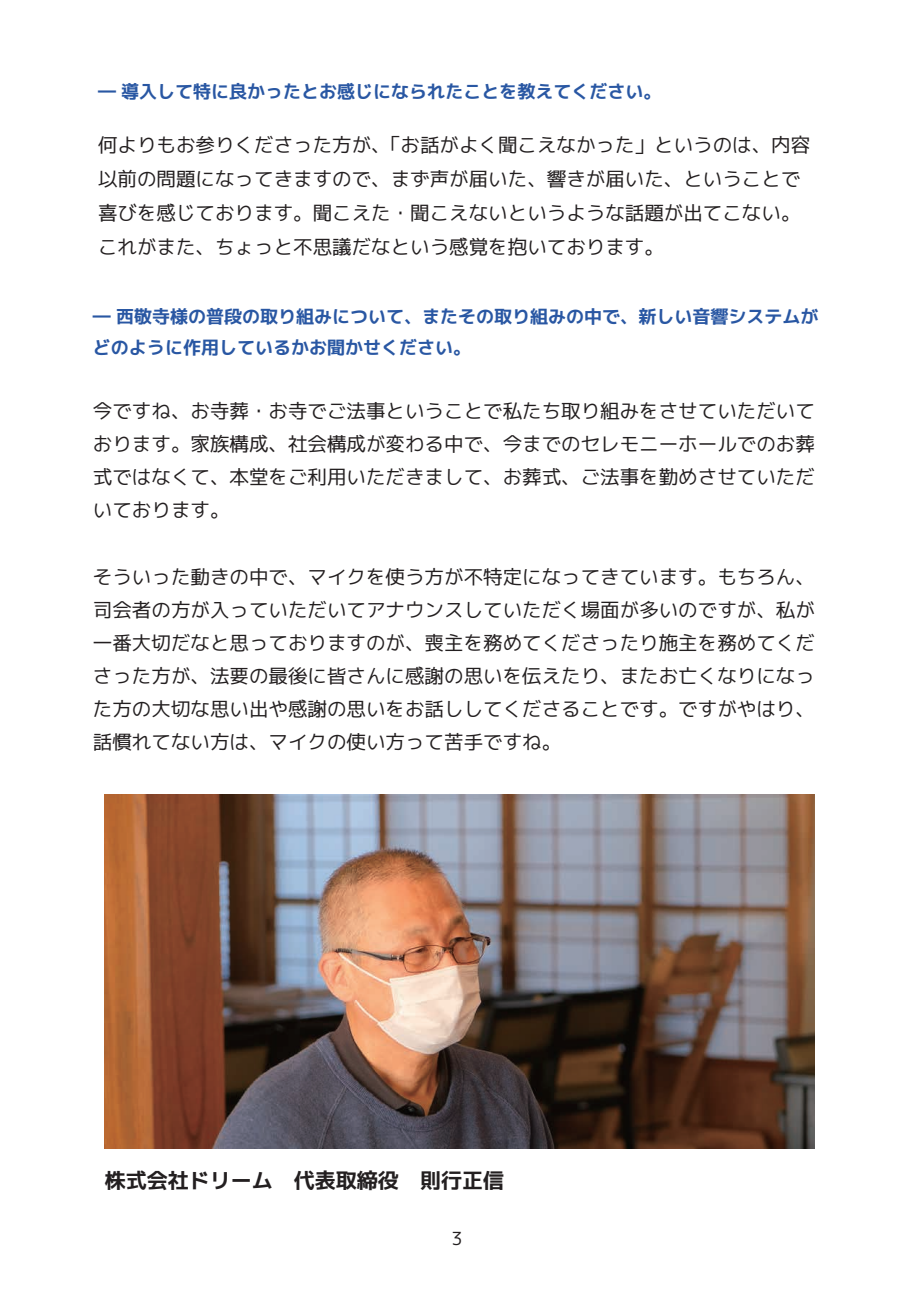
<style>
.page{position:relative;width:919px;height:1289px;background:#fff}
.page>*{position:absolute;margin:0;border:0;box-sizing:border-box;transform-origin:0 0}
.t1{font:21px "mplus 1 c bold";color:#231f20}
.t2{font:19.5px/33px "mplus 1 c regular";color:#231f20;text-align:justify}
.t3{font:18px/31.5px "mplus 1 c bold";color:#2957a3}
.t4{font:18px "mplus 1 c regular";color:#231f20}
</style>
<div class="page">
<img style="left:105px;top:794px;width:709px;height:354px">
<p class="t3" style="left:98px;top:76px;width:565px">― 導入して特に良かったとお感じになられたことを教えてください。</p>
<p class="t2" style="left:98px;top:128px;width:713px;line-height:34.2px;text-align:left">何よりもお参りくださった方が、「お話がよく聞こえなかった」というのは、内容以前の問題になってきますので、まず声が届いた、響きが届いた、ということで喜びを感じております。聞こえた・聞こえないというような話題が出てこない。これがまた、ちょっと不思議だなという感覚を抱いております。</p>
<p class="t3" style="left:93px;top:300px;width:727px">― 西敬寺様の普段の取り組みについて、またその取り組みの中で、新しい音響システムがどのように作用しているかお聞かせください。</p>
<p class="t2" style="left:93px;top:395px;width:723px">今ですね、お寺葬・お寺でご法事ということで私たち取り組みをさせていただいております。家族構成、社会構成が変わる中で、今までのセレモニーホールでのお葬式ではなくて、本堂をご利用いただきまして、お葬式、ご法事を勤めさせていただいております。</p>
<p class="t2" style="left:93px;top:560px;width:723px">そういった動きの中で、マイクを使う方が不特定になってきています。もちろん、司会者の方が入っていただいてアナウンスしていただく場面が多いのですが、私が一番大切だなと思っておりますのが、喪主を務めてくださったり施主を務めてくださった方が、法要の最後に皆さんに感謝の思いを伝えたり、またお亡くなりになった方の大切な思い出や感謝の思いをお話ししてくださることです。ですがやはり、話慣れてない方は、マイクの使い方って苦手ですね。</p>
<p class="t1" style="left:105px;top:1165px;width:401px">株式会社ドリーム　代表取締役　則行正信</p>
<p class="t4" style="left:451px;top:1225px;width:13px">3</p>
</div>
